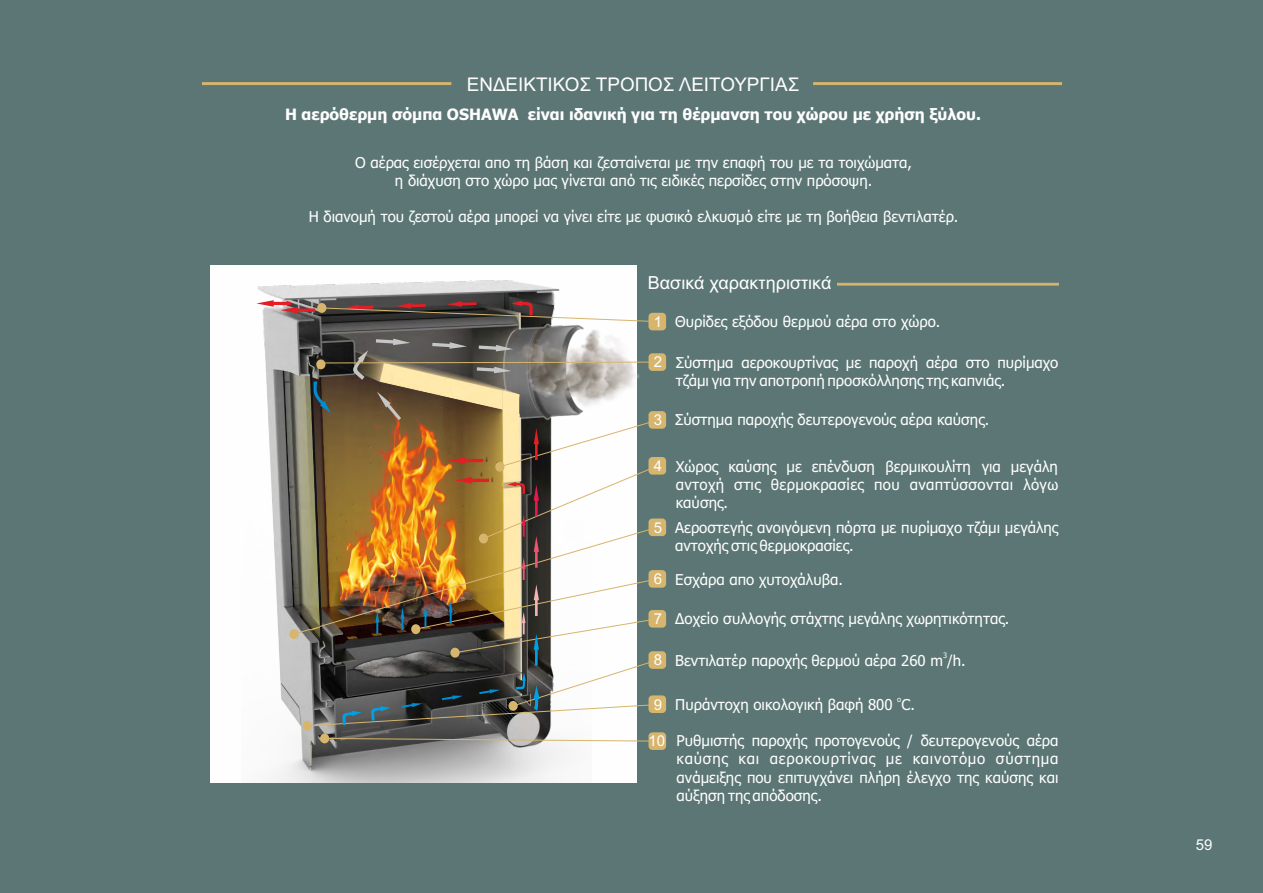
<style>
.page{position:relative;width:1263px;height:893px;background:#5b7674}
.page>*{position:absolute;margin:0;border:0;box-sizing:border-box;transform-origin:0 0}
.t1{font:18.9px "Arial";color:#fefefe}
.t2{font:18px "Arial";color:#fefefe}
.t3{font:700 15.75px "Tahoma";color:#fefefe}
.t4{font:15px/18.1px "Tahoma";color:#fefefe;text-align:justify}
.t5{font:15px "Arial";color:#fefefe}
.t6{font:7.5px "Tahoma";color:#fefefe}
.s1{font-family:"Arial"}
</style>
<div class="page">
<div style="left:210px;top:265px;width:426px;height:517px;background:#fefefe"></div>
<img style="left:257px;top:280px;width:306px;height:502px">
<svg style="left:256px;top:300px;width:59px;height:13px"></svg>
<div style="left:648px;top:313px;width:18px;height:17px;background:#d7b56d;border-radius:4px"></div>
<div style="left:648px;top:570px;width:18px;height:18px;background:#d7b56d;border-radius:4px"></div>
<div style="left:648px;top:353px;width:18px;height:18px;background:#d7b56d;border-radius:4px"></div>
<div style="left:648px;top:651px;width:18px;height:18px;background:#d7b56d;border-radius:4px"></div>
<div style="left:648px;top:457px;width:18px;height:18px;background:#d7b56d;border-radius:4px"></div>
<div style="left:648px;top:518px;width:18px;height:18px;background:#d7b56d;border-radius:4px"></div>
<div style="left:317px;top:303px;width:9px;height:10px;background:#d7b56d;border-radius:50%"></div>
<div style="left:648px;top:610px;width:18px;height:18px;background:#d7b56d;border-radius:4px"></div>
<img style="left:508px;top:322px;width:129px;height:17px">
<div style="left:648px;top:411px;width:18px;height:18px;background:#d7b56d;border-radius:4px"></div>
<svg style="left:321px;top:301px;width:337px;height:21px"></svg>
<hr style="left:837px;top:283px;width:221px;height:2px;background:#d7b56d">
<div style="left:648px;top:695px;width:18px;height:18px;background:#d7b56d;border-radius:4px"></div>
<div style="left:648px;top:732px;width:18px;height:18px;background:#d7b56d;border-radius:4px"></div>
<svg style="left:328px;top:738px;width:321px;height:4px"></svg>
<div style="left:303px;top:721px;width:9px;height:10px;background:#d7b56d;border-radius:50%"></div>
<div style="left:320px;top:733px;width:9px;height:10px;background:#d7b56d;border-radius:50%"></div>
<img style="left:293px;top:339px;width:366px;height:388px">
<img style="left:284px;top:371px;width:36px;height:269px">
<hr style="left:813px;top:83px;width:249px;height:2px;background:#d7b56d">
<hr style="left:202px;top:83px;width:249px;height:2px;background:#d7b56d">
<p class="t1" style="left:467px;top:78px;width:334px">ΕΝΔΕΙΚΤΙΚΟΣ ΤΡΟΠΟΣ ΛΕΙΤΟΥΡΓΙΑΣ</p>
<p class="t3" style="left:285px;top:108px;width:697px">Η αερόθερμη σόμπα OSHAWA είναι ιδανική για τη θέρμανση του χώρου με χρήση ξύλου.</p>
<p class="t4" style="left:355px;top:155px;width:558px;text-align:center">Ο αέρας εισέρχεται απο τη βάση και ζεσταίνεται με την επαφή του με τα τοιχώματα, η διάχυση στο χώρο μας γίνεται από τις ειδικές περσίδες στην πρόσοψη.</p>
<p class="t4" style="left:309px;top:209px;width:651px">Η διανομή του ζεστού αέρα μπορεί να γίνει είτε με φυσικό ελκυσμό είτε με τη βοήθεια βεντιλατέρ.</p>
<p class="t2" style="left:648px;top:276px;width:185px">Βασικά χαρακτηριστικά</p>
<p class="t5" style="left:654px;top:316px;width:10px">1</p>
<p class="t4" style="left:675px;top:314px;width:267px">Θυρίδες εξόδου θερμού αέρα στο χώρο.</p>
<p class="t5" style="left:654px;top:357px;width:10px">2</p>
<p class="t4" style="left:676px;top:355px;width:384px">Σύστημα αεροκουρτίνας με παροχή αέρα στο πυρίμαχο τζάμι για την αποτροπή προσκόλλησης της καπνιάς.</p>
<p class="t5" style="left:654px;top:414px;width:10px">3</p>
<p class="t4" style="left:675px;top:412px;width:316px">Σύστημα παροχής δευτερογενούς αέρα καύσης.</p>
<p class="t5" style="left:654px;top:460px;width:10px">4</p>
<p class="t4" style="left:676px;top:458px;width:384px">Χώρος καύσης με επένδυση βερμικουλίτη για μεγάλη αντοχή στις θερμοκρασίες που αναπτύσσονται λόγω καύσης.</p>
<p class="t5" style="left:654px;top:522px;width:10px">5</p>
<p class="t5" style="left:654px;top:573px;width:10px">6</p>
<p class="t4" style="left:675px;top:520px;width:385px">Αεροστεγής ανοιγόμενη πόρτα με πυρίμαχο τζάμι μεγάλης αντοχής στις θερμοκρασίες.</p>
<p class="t4" style="left:675px;top:571px;width:169px">Εσχάρα απο χυτοχάλυβα.</p>
<p class="t5" style="left:654px;top:613px;width:10px">7</p>
<p class="t5" style="left:654px;top:654px;width:10px">8</p>
<p class="t4" style="left:675px;top:610px;width:336px">Δοχείο συλλογής στάχτης μεγάλης χωρητικότητας.</p>
<p class="t6" style="left:943px;top:652px;width:6px">3</p>
<p class="t4" style="left:675px;top:652px;width:292px">Βεντιλατέρ παροχής θερμού αέρα 260 m /h.</p>
<p class="t4" style="left:654px;top:696px;width:263px"><span class="s1">9</span> Πυράντοχη οικολογική βαφή 800 C.</p>
<p class="t4" style="left:676px;top:733px;width:383px;text-indent:-28px"><span class="s1">10</span> Ρυθμιστής παροχής προτογενούς / δευτερογενούς αέρα καύσης και αεροκουρτίνας με καινοτόμο σύστημα ανάμειξης που επιτυγχάνει πλήρη έλεγχο της καύσης και αύξηση της απόδοσης.</p>
<p class="t6" style="left:897px;top:696px;width:6px">ο</p>
<p class="t5" style="left:1196px;top:839px;width:18px">59</p>
</div>
